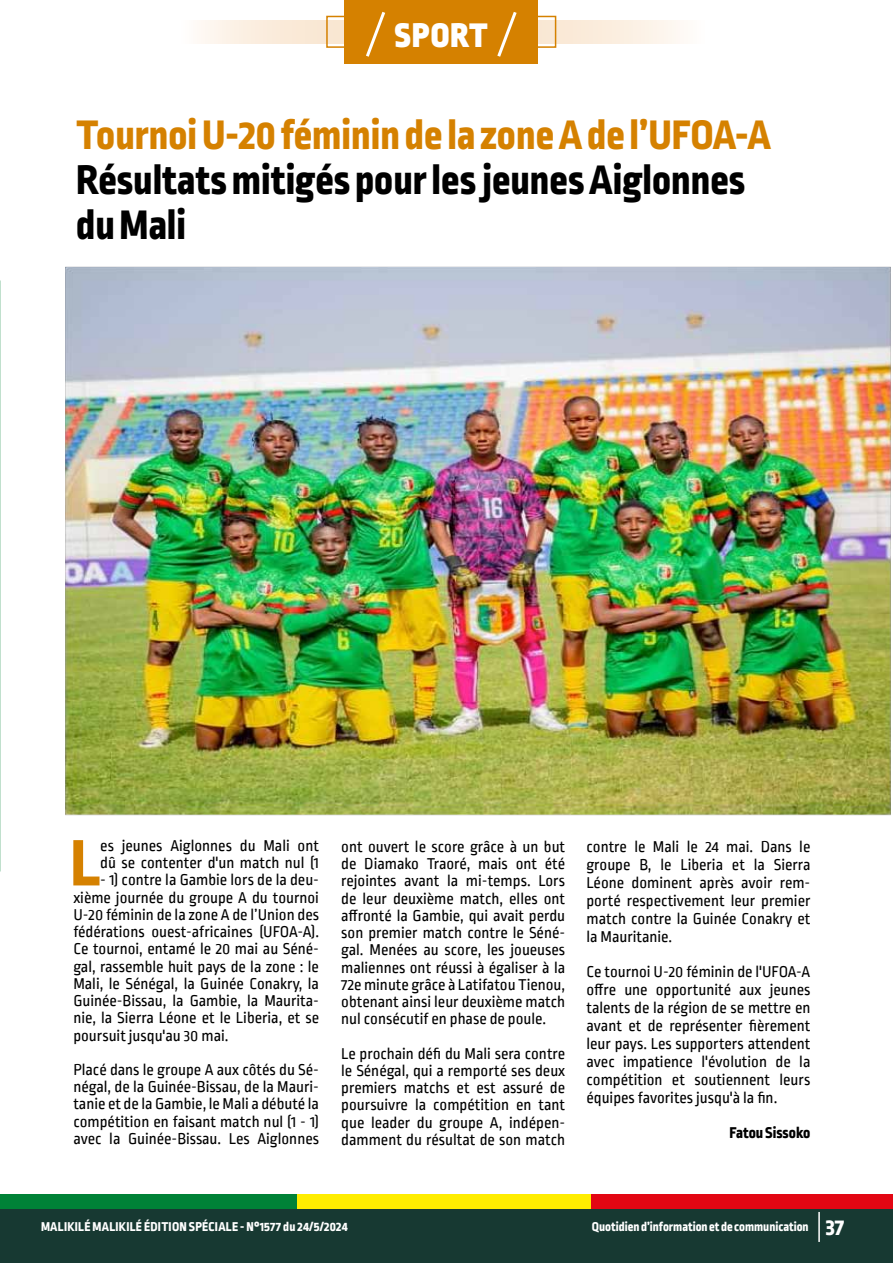
<style>
.page{position:relative;width:893px;height:1263px;background:#fff}
.page>*{position:absolute;margin:0;border:0;box-sizing:border-box;transform-origin:0 0}
.t1{font:800 69.15px "Ropa Sans Pro";color:#d58100}
.t2{font:800 43.5px/45px "Ropa Sans Pro";color:#000}
.t3{font:800 43.5px "Ropa Sans Pro";color:#d58100}
.t4{font:900 36px "Ropa Sans Pro";letter-spacing:.03em;color:#fff}
.t5{font:16.5px/17.2px "Ropa Sans PTT";color:#000;text-align:justify}
.t6{font:800 16.5px "Ropa Sans Pro";color:#000}
.t7{font:800 13.5px "Ropa Sans Pro";letter-spacing:.015em;color:#fff}
.s1{font-size:24px}
</style>
<div class="page">
<div style="left:0;top:1195px;width:297px;height:17px;background:#008237"></div>
<div style="left:297px;top:1195px;width:297px;height:17px;background:#ffed00"></div>
<div style="left:592px;top:1195px;width:301px;height:17px;background:#e30613"></div>
<div style="left:0;top:1209px;width:893px;height:54px;background:#173932"></div>
<hr style="left:818px;top:1212px;width:2px;height:30px;background:#fff">
<img style="left:0;top:281px;width:1px;height:591px">
<img style="left:65px;top:267px;width:826px;height:548px">
<svg style="left:199px;top:20px;width:481px;height:23px;background:#faedde"></svg>
<div style="left:326px;top:16px;width:230px;height:32px;border:2px solid #d58100"></div>
<div style="left:344px;top:0;width:194px;height:64px;background:#d58100"></div>
<svg style="left:366px;top:11px;width:20px;height:46px"></svg>
<svg style="left:497px;top:12px;width:20px;height:45px"></svg>
<h3 class="t4" style="left:395px;top:13px;width:95px">SPORT</h3>
<h2 class="t3" style="left:76px;top:109px;width:696px">Tournoi U-20 féminin de la zone A de l’UFOA-A</h2>
<h2 class="t2" style="left:76px;top:159px;width:671px">Résultats mitigés pour les jeunes Aiglonnes du Mali</h2>
<h1 class="t1" style="left:70px;top:822px;width:32px">L</h1>
<p class="t5" style="left:100px;top:838px;width:220px">es jeunes Aiglonnes du Mali ont dû se contenter d'un match nul (1</p>
<p class="t5" style="left:73px;top:872px;width:247px;text-indent:27px">- 1) contre la Gambie lors de la deu&shy;xième journée du groupe A du tournoi U-20 féminin de la zone A de l’Union des fédérations ouest-africaines (UFOA-A).<br>Ce tournoi, entamé le 20 mai au Séné&shy;gal, rassemble huit pays de la zone : le Mali, le Sénégal, la Guinée Conakry, la Guinée-Bissau, la Gambie, la Maurita&shy;nie, la Sierra Léone et le Liberia, et se poursuit jusqu'au 30 mai.</p>
<p class="t5" style="left:73px;top:1062px;width:247px">Placé dans le groupe A aux côtés du Sé&shy;négal, de la Guinée-Bissau, de la Mauri&shy;tanie et de la Gambie, le Mali a débuté la compétition en faisant match nul (1 - 1) avec la Guinée-Bissau. Les Aiglonnes</p>
<p class="t5" style="left:341px;top:839px;width:225px">ont ouvert le score grâce à un but de Diamako Traoré, mais ont été rejointes avant la mi-temps. Lors de leur deuxième match, elles ont affronté la Gambie, qui avait perdu son premier match contre le Séné&shy;gal. Menées au score, les joueuses maliennes ont réussi à égaliser à la 72e minute grâce à Latifatou Tienou, obtenant ainsi leur deuxième match nul consécutif en phase de poule.</p>
<p class="t5" style="left:341px;top:1045px;width:225px">Le prochain défi du Mali sera contre le Sénégal, qui a remporté ses deux premiers matchs et est assuré de poursuivre la compétition en tant que leader du groupe A, indépen&shy;damment du résultat de son match</p>
<p class="t5" style="left:586px;top:838px;width:225px;line-height:18px">contre le Mali le 24 mai. Dans le groupe B, le Liberia et la Sierra Léone dominent après avoir rem&shy;porté respectivement leur premier match contre la Guinée Conakry et la Mauritanie.</p>
<p class="t5" style="left:586px;top:963px;width:225px;line-height:18px">Ce tournoi U-20 féminin de l'UFOA-A offre une opportunité aux jeunes talents de la région de se mettre en avant et de représenter fièrement leur pays. Les supporters attendent avec impatience l'évolution de la compétition et soutiennent leurs équipes favorites jusqu'à la fin.</p>
<p class="t6" style="left:730px;top:1123px;width:82px">Fatou Sissoko</p>
<p class="t7" style="left:41px;top:1219px;width:308px">MALIKILÉ MALIKILÉ ÉDITION SPÉCIALE - N°1577 du 24/5/2024</p>
<p class="t7" style="left:592px;top:1219px;width:254px">Quotidien d’information et de communication <span class="s1">37</span></p>
</div>
